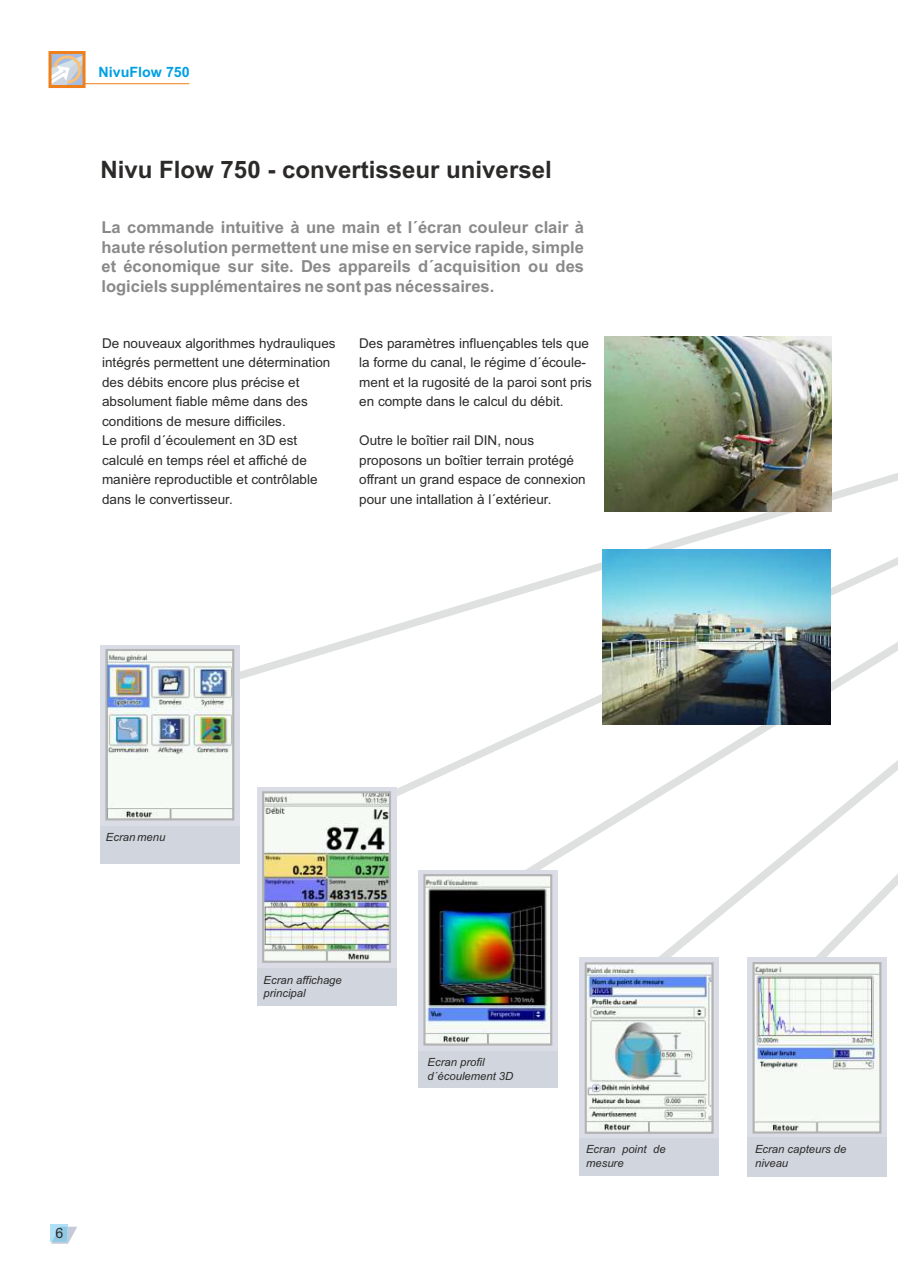
<style>
.page{position:relative;width:898px;height:1272px;background:#fff}
.page>*{position:absolute;margin:0;border:0;box-sizing:border-box;transform-origin:0 0}
.t1{font:700 24px "Arial";color:#2b2a29}
.t2{font:700 16.5px/19.5px "Arial";color:#898989;text-align:justify}
.t3{font:700 14.25px "Arial";color:#00a0e3}
.t4{font:14.25px "Arial";color:#2b2a29}
.t5{font:13.5px/19.5px "Arial";color:#2b2a29}
.t6{font:italic 11.25px/13.5px "Arial";color:#2b2a29}
</style>
<div class="page">
<svg style="left:527px;top:812px;width:107px;height:66px"></svg>
<svg style="left:396px;top:694px;width:254px;height:118px"></svg>
<svg style="left:650px;top:725px;width:237px;height:244px"></svg>
<svg style="left:811px;top:684px;width:86px;height:281px"></svg>
<svg style="left:239px;top:344px;width:658px;height:340px"></svg>
<hr style="left:84px;top:83px;width:105px;height:1px;background:#ef7f1a">
<svg style="left:52px;top:55px;width:29px;height:29px"></svg>
<div style="left:48px;top:51px;width:37px;height:37px;border:3px solid #ef7f1a"></div>
<div style="left:50px;top:1224px;width:17px;height:17px;background:#b0dff8"></div>
<svg style="left:51px;top:1226px;width:26px;height:17px"></svg>
<div style="left:746px;top:957px;width:139px;height:180px;background:#dadce6"></div>
<img style="left:755px;top:965px;width:123px;height:165px">
<div style="left:752px;top:962px;width:129px;height:171px;border:2px solid #b2b3b3"></div>
<div style="left:100px;top:825px;width:139px;height:38px;background:#d0d5de"></div>
<div style="left:257px;top:967px;width:139px;height:39px;background:#d0d5de"></div>
<div style="left:418px;top:1049px;width:139px;height:38px;background:#d0d5de"></div>
<div style="left:579px;top:1137px;width:139px;height:39px;background:#d0d5de"></div>
<div style="left:746px;top:1136px;width:139px;height:40px;background:#d0d5de"></div>
<div style="left:100px;top:644px;width:139px;height:181px;background:#dadce6"></div>
<div style="left:257px;top:787px;width:139px;height:180px;background:#dadce6"></div>
<div style="left:418px;top:869px;width:139px;height:181px;background:#dadce6"></div>
<div style="left:579px;top:957px;width:139px;height:181px;background:#dadce6"></div>
<img style="left:108px;top:652px;width:123px;height:165px">
<div style="left:105px;top:649px;width:129px;height:171px;border:2px solid #b2b3b3"></div>
<img style="left:265px;top:794px;width:123px;height:165px">
<div style="left:262px;top:791px;width:129px;height:171px;border:2px solid #b2b3b3"></div>
<img style="left:426px;top:877px;width:123px;height:165px">
<div style="left:423px;top:874px;width:129px;height:171px;border:2px solid #b2b3b3"></div>
<img style="left:587px;top:965px;width:123px;height:165px">
<div style="left:584px;top:962px;width:129px;height:171px;border:2px solid #b2b3b3"></div>
<img style="left:604px;top:337px;width:227px;height:174px">
<img style="left:602px;top:550px;width:228px;height:175px">
<p class="t3" style="left:99px;top:67px;width:93px">NivuFlow 750</p>
<h1 class="t1" style="left:100px;top:160px;width:452px">Nivu Flow 750 - convertisseur universel</h1>
<p class="t2" style="left:101px;top:219px;width:484px">La commande intuitive à une main et l´écran couleur clair à haute résolution permettent une mise en service rapide, simple et économique sur site. Des appareils d´acquisition ou des logiciels supplémentaires ne sont pas nécessaires.</p>
<p class="t5" style="left:102px;top:334px;width:235px">De nouveaux algorithmes hydrauliques intégrés permettent une détermination des débits encore plus précise et absolument fiable même dans des conditions de mesure difficiles.<br>Le profil d´écoulement en 3D est calculé en temps réel et affiché de manière reproductible et contrôlable dans le convertisseur.</p>
<p class="t5" style="left:359px;top:334px;width:234px">Des paramètres influençables tels que la forme du canal, le régime d´écoule&shy;ment et la rugosité de la paroi sont pris en compte dans le calcul du débit.</p>
<p class="t5" style="left:359px;top:432px;width:228px">Outre le boîtier rail DIN, nous proposons un boîtier terrain protégé offrant un grand espace de connexion pour une intallation à l´extérieur.</p>
<p class="t6" style="left:106px;top:831px;width:61px">Ecran menu</p>
<p class="t4" style="left:55px;top:1227px;width:9px">6</p>
<p class="t6" style="left:263px;top:974px;width:80px">Ecran affichage principal</p>
<p class="t6" style="left:427px;top:1056px;width:87px">Ecran profil d´écoulement 3D</p>
<p class="t6" style="left:586px;top:1143px;width:81px">Ecran point de mesure</p>
<p class="t6" style="left:754px;top:1143px;width:93px">Ecran capteurs de niveau</p>
</div>
